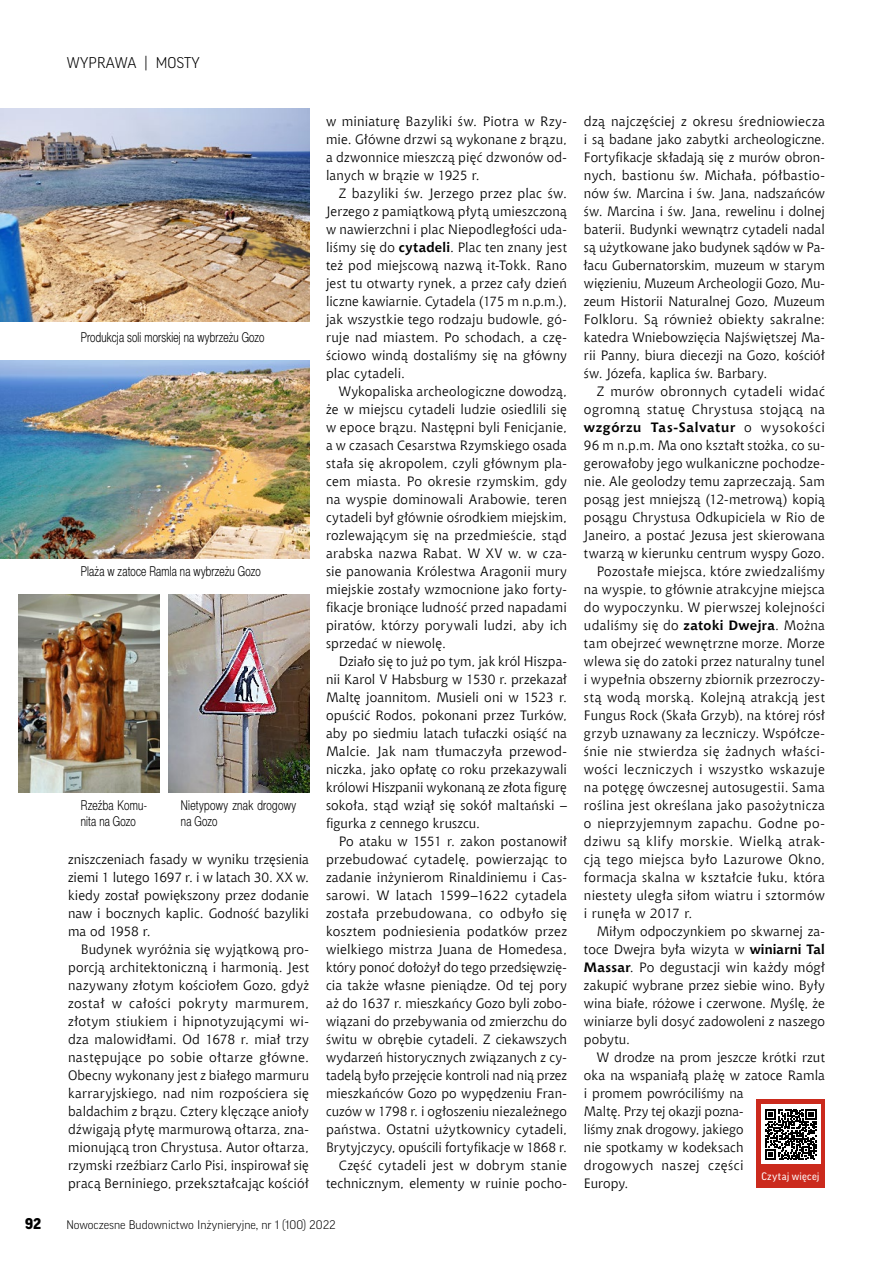
<style>
.page{position:relative;width:893px;height:1263px;background:#fff}
.page>*{position:absolute;margin:0;border:0;box-sizing:border-box;transform-origin:0 0}
.t1{font:300 15px "Good Pro";letter-spacing:.01em;color:#000}
.t2{font:900 15px "Good Pro";color:#000}
.text_podstawowy{font:13.5px/18px "Chianti EU";letter-spacing:.01em;color:#000;text-align:justify}
.podpos_zdjecia_2{font:13.5px "Switzer Cnd EFN Light";letter-spacing:.015em;color:#000;scale:.9 1}
.podpos_zdjecia_2-2{font:13.5px/16.2px "Switzer Cnd EFN Light";letter-spacing:.015em;color:#000;scale:.92 1}
.podpos_zdjecia_2-3{font:13.5px/16.2px "Switzer Cnd EFN Light";letter-spacing:.015em;color:#000;scale:.91 1}
.t3{font:300 12px "Good Pro";color:#000}
.opis_artykulu{font:10.5px "Good Pro";letter-spacing:.02em;color:#fff}
.s1{font-weight:700}
</style>
<div class="page">
<div style="left:756px;top:1099px;width:69px;height:89px;background:#cb2a1d"></div>
<div style="left:761px;top:1105px;width:60px;height:59px;background:#fff"></div>
<svg style="left:765px;top:1109px;width:51px;height:51px"></svg>
<img style="left:0;top:360px;width:309px;height:198px">
<img style="left:0;top:108px;width:309px;height:214px">
<img style="left:19px;top:594px;width:141px;height:198px">
<img style="left:168px;top:594px;width:141px;height:198px">
<p class="t1" style="left:66px;top:54px;width:135px">WYPRAWA | MOSTY</p>
<p class="podpos_zdjecia_2" style="left:81px;top:329px;width:206px">Produkcja soli morskiej na wybrzeżu Gozo</p>
<p class="podpos_zdjecia_2" style="left:81px;top:563px;width:201px">Plaża w zatoce Ramla na wybrzeżu Gozo</p>
<p class="podpos_zdjecia_2-3" style="left:81px;top:797px;width:74px">Rzeźba Komu&shy;nita na Gozo</p>
<p class="podpos_zdjecia_2-2" style="left:181px;top:797px;width:127px">Nietypowy znak drogowy na Gozo</p>
<p class="text_podstawowy" style="left:68px;top:850px;width:242px">zniszczeniach fasady w wyniku trzęsienia ziemi 1 lutego 1697 r. i w latach 30. XX w. kiedy został powiększony przez dodanie naw i bocznych kaplic. Godność bazyliki ma od 1958 r.</p>
<p class="text_podstawowy" style="left:68px;top:940px;width:242px;text-indent:13px">Budynek wyróżnia się wyjątkową pro&shy;porcją architektoniczną i harmonią. Jest nazywany złotym kościołem Gozo, gdyż został w całości pokryty marmurem, złotym stiukiem i hipnotyzującymi wi&shy;dza malowidłami. Od 1678 r. miał trzy następujące po sobie ołtarze główne.<br>Obecny wykonany jest z białego marmuru karraryjskiego, nad nim rozpościera się baldachim z brązu. Cztery klęczące anioły dźwigają płytę marmurową ołtarza, zna&shy;mionującą tron Chrystusa. Autor ołtarza, rzymski rzeźbiarz Carlo Pisi, inspirował się pracą Berniniego, przekształcając kościół</p>
<p class="text_podstawowy" style="left:326px;top:112px;width:242px">w miniaturę Bazyliki św. Piotra w Rzy&shy;mie. Główne drzwi są wykonane z brązu, a dzwonnice mieszczą pięć dzwonów od&shy;lanych w brązie w 1925 r.</p>
<p class="text_podstawowy" style="left:326px;top:184px;width:242px;text-indent:13px">Z bazyliki św. Jerzego przez plac św.<br>Jerzego z pamiątkową płytą umieszczoną w nawierzchni i plac Niepodległości uda&shy;liśmy się do <span class="s1">cytadeli</span>. Plac ten znany jest też pod miejscową nazwą it-Tokk. Rano jest tu otwarty rynek, a przez cały dzień liczne kawiarnie. Cytadela (175 m n.p.m.), jak wszystkie tego rodzaju budowle, gó&shy;ruje nad miastem. Po schodach, a czę&shy;ściowo windą dostaliśmy się na główny plac cytadeli.</p>
<p class="text_podstawowy" style="left:326px;top:382px;width:242px;text-indent:13px">Wykopaliska archeologiczne dowodzą, że w miejscu cytadeli ludzie osiedlili się w epoce brązu. Następni byli Fenicjanie, a w czasach Cesarstwa Rzymskiego osada stała się akropolem, czyli głównym pla&shy;cem miasta. Po okresie rzymskim, gdy na wyspie dominowali Arabowie, teren cytadeli był głównie ośrodkiem miejskim, rozlewającym się na przedmieście, stąd arabska nazwa Rabat. W XV w. w cza&shy;sie panowania Królestwa Aragonii mury miejskie zostały wzmocnione jako forty&shy;fikacje broniące ludność przed napadami piratów, którzy porywali ludzi, aby ich sprzedać w niewolę.</p>
<p class="text_podstawowy" style="left:326px;top:652px;width:242px;text-indent:13px">Działo się to już po tym, jak król Hiszpa&shy;nii Karol V Habsburg w 1530 r. przekazał Maltę joannitom. Musieli oni w 1523 r. opuścić Rodos, pokonani przez Turków, aby po siedmiu latach tułaczki osiąść na Malcie. Jak nam tłumaczyła przewod&shy;niczka, jako opłatę co roku przekazywali królowi Hiszpanii wykonaną ze złota figurę sokoła, stąd wziął się sokół maltański – figurka z cennego kruszcu.</p>
<p class="text_podstawowy" style="left:326px;top:832px;width:242px;text-indent:13px">Po ataku w 1551 r. zakon postanowił przebudować cytadelę, powierzając to zadanie inżynierom Rinaldiniemu i Cas&shy;sarowi. W latach 1599–1622 cytadela została przebudowana, co odbyło się kosztem podniesienia podatków przez wielkiego mistrza Juana de Homedesa, który ponoć dołożył do tego przedsięwzię&shy;cia także własne pieniądze. Od tej pory aż do 1637 r. mieszkańcy Gozo byli zobo&shy;wiązani do przebywania od zmierzchu do świtu w obrębie cytadeli. Z ciekawszych wydarzeń historycznych związanych z cy&shy;tadelą było przejęcie kontroli nad nią przez mieszkańców Gozo po wypędzeniu Fran&shy;cuzów w 1798 r. i ogłoszeniu niezależnego państwa. Ostatni użytkownicy cytadeli, Brytyjczycy, opuścili fortyfikacje w 1868 r.</p>
<p class="text_podstawowy" style="left:326px;top:1156px;width:242px;text-align:right">Część cytadeli jest w dobrym stanie technicznym, elementy w ruinie pocho-</p>
<p class="t2" style="left:25px;top:1215px;width:17px">92</p>
<p class="t3" style="left:66px;top:1218px;width:271px">Nowoczesne Budownictwo Inżynieryjne, nr 1 (100) 2022</p>
<p class="text_podstawowy" style="left:584px;top:112px;width:242px">dzą najczęściej z okresu średniowiecza i są badane jako zabytki archeologiczne.<br>Fortyfikacje składają się z murów obron&shy;nych, bastionu św. Michała, półbastio&shy;nów św. Marcina i św. Jana, nadszańców św. Marcina i św. Jana, rewelinu i dolnej baterii. Budynki wewnątrz cytadeli nadal są użytkowane jako budynek sądów w Pa&shy;łacu Gubernatorskim, muzeum w starym więzieniu, Muzeum Archeologii Gozo, Mu&shy;zeum Historii Naturalnej Gozo, Muzeum Folkloru. Są również obiekty sakralne: katedra Wniebowzięcia Najświętszej Ma&shy;rii Panny, biura diecezji na Gozo, kościół św. Józefa, kaplica św. Barbary.</p>
<p class="text_podstawowy" style="left:584px;top:382px;width:242px;text-indent:13px">Z murów obronnych cytadeli widać ogromną statuę Chrystusa stojącą na <span class="s1">wzgórzu Tas-Salvatur</span> o wysokości 96 m n.p.m. Ma ono kształt stożka, co su&shy;gerowałoby jego wulkaniczne pochodze&shy;nie. Ale geolodzy temu zaprzeczają. Sam posąg jest mniejszą (12-metrową) kopią posągu Chrystusa Odkupiciela w Rio de Janeiro, a postać Jezusa jest skierowana twarzą w kierunku centrum wyspy Gozo.</p>
<p class="text_podstawowy" style="left:584px;top:562px;width:242px;text-indent:13px">Pozostałe miejsca, które zwiedzaliśmy na wyspie, to głównie atrakcyjne miejsca do wypoczynku. W pierwszej kolejności udaliśmy się do <span class="s1">zatoki Dwejra</span>. Można tam obejrzeć wewnętrzne morze. Morze wlewa się do zatoki przez naturalny tunel i wypełnia obszerny zbiornik przezroczy&shy;stą wodą morską. Kolejną atrakcją jest Fungus Rock (Skała Grzyb), na której rósł grzyb uznawany za leczniczy. Współcze&shy;śnie nie stwierdza się żadnych właści&shy;wości leczniczych i wszystko wskazuje na potęgę ówczesnej autosugestii. Sama roślina jest określana jako pasożytnicza o nieprzyjemnym zapachu. Godne po&shy;dziwu są klify morskie. Wielką atrak&shy;cją tego miejsca było Lazurowe Okno, formacja skalna w kształcie łuku, która niestety uległa siłom wiatru i sztormów i runęła w 2017 r.</p>
<p class="text_podstawowy" style="left:584px;top:922px;width:242px;text-indent:13px">Miłym odpoczynkiem po skwarnej za&shy;toce Dwejra była wizyta w <span class="s1">winiarni Tal Massar</span>. Po degustacji win każdy mógł zakupić wybrane przez siebie wino. Były wina białe, różowe i czerwone. Myślę, że winiarze byli dosyć zadowoleni z naszego pobytu.</p>
<p class="text_podstawowy" style="left:584px;top:1048px;width:242px;text-align:left;text-indent:13px">W drodze na prom jeszcze krótki rzut oka na wspaniałą plażę w zatoce Ramla i promem powróciliśmy na<br>Maltę. Przy tej okazji pozna-<br>liśmy znak drogowy, jakiego<br>nie spotkamy w kodeksach<br>drogowych naszej części<br>Europy.</p>
<p class="opis_artykulu" style="left:761px;top:1171px;width:60px">Czytaj więcej</p>
</div>
